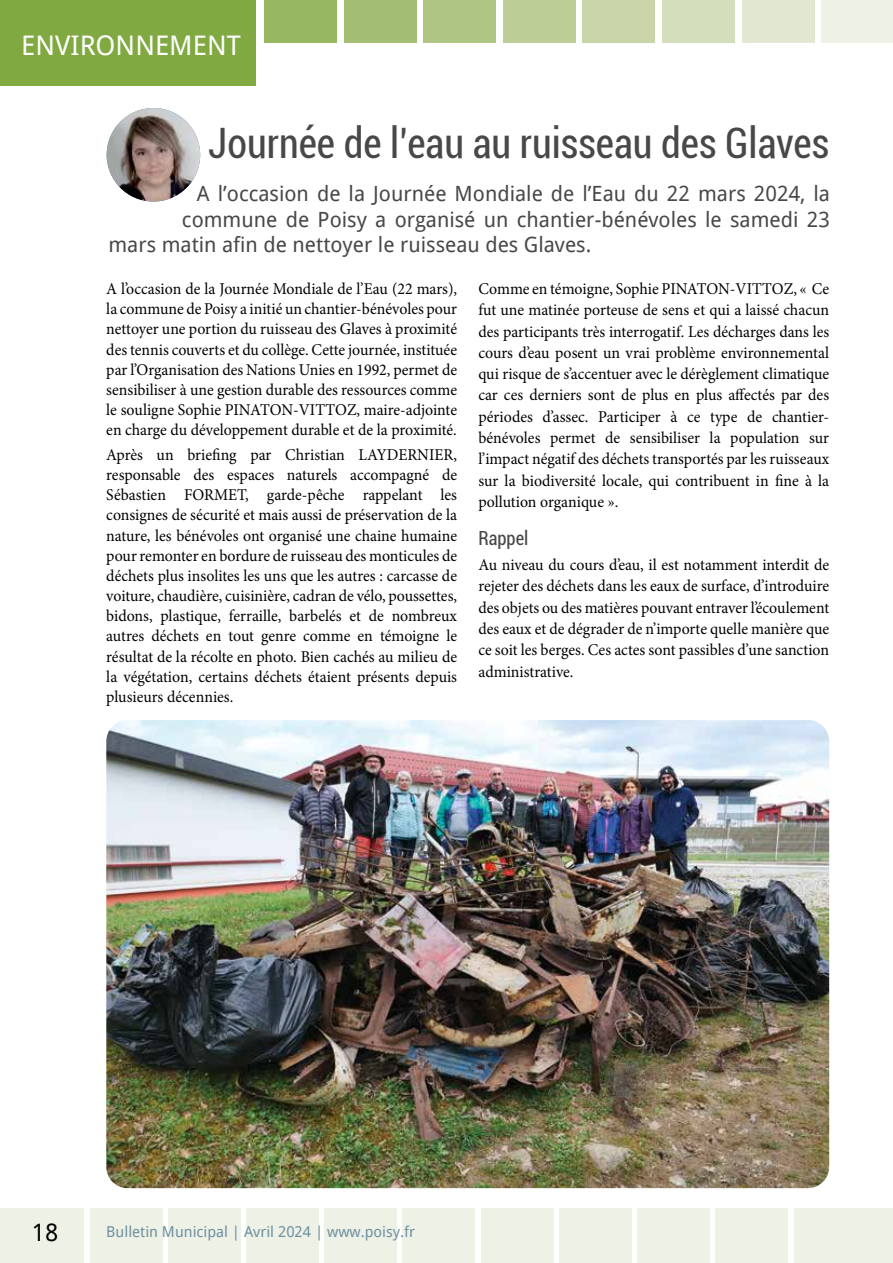
<style>
.page{position:relative;width:893px;height:1263px;background:#fff}
.page>*{position:absolute;margin:0;border:0;box-sizing:border-box;transform-origin:0 0}
.t1{font:condensed 42px "Roboto";color:#48484a;scale:.95 1}
.t2{font:27px "Droid Sans";color:#fff}
.t3{font:24px "Droid Sans";color:#000}
.t4{font:21px "Droid Sans";color:#48484a}
.t5{font:condensed 19.5px "Roboto";color:#48484a;scale:.95 1}
.t6{font:16.5px/20.2px "Minion Pro";color:#000;text-align:justify;scale:.96 1}
.t7{font:15px "Droid Sans";color:#6e90a1}
</style>
<div class="page">
<div style="left:822px;top:0;width:71px;height:42px;background:#eef1e5"></div>
<div style="left:742px;top:0;width:72px;height:42px;background:#e1e7d0"></div>
<div style="left:662px;top:0;width:73px;height:42px;background:#d5debc"></div>
<div style="left:583px;top:0;width:72px;height:42px;background:#c8d5a8"></div>
<div style="left:503px;top:0;width:72px;height:42px;background:#bccd96"></div>
<div style="left:424px;top:0;width:72px;height:42px;background:#afc584"></div>
<div style="left:344px;top:0;width:72px;height:42px;background:#a3bd72"></div>
<div style="left:264px;top:0;width:73px;height:42px;background:#97b760"></div>
<div style="left:0;top:0;width:256px;height:85px;background:#80aa41"></div>
<img style="left:106px;top:720px;width:723px;height:468px">
<img style="left:107px;top:108px;width:93px;height:94px;border-radius:47px">
<div style="left:559px;top:1208px;width:73px;height:55px;background:#eef1e5"></div>
<div style="left:246px;top:1208px;width:73px;height:55px;background:#eef1e5"></div>
<div style="left:716px;top:1208px;width:72px;height:55px;background:#eef1e5"></div>
<div style="left:403px;top:1208px;width:72px;height:55px;background:#eef1e5"></div>
<div style="left:90px;top:1208px;width:72px;height:55px;background:#eef1e5"></div>
<div style="left:794px;top:1208px;width:99px;height:55px;background:#eef1e5"></div>
<div style="left:481px;top:1208px;width:72px;height:55px;background:#eef1e5"></div>
<div style="left:168px;top:1208px;width:72px;height:55px;background:#eef1e5"></div>
<div style="left:638px;top:1208px;width:72px;height:55px;background:#eef1e5"></div>
<div style="left:325px;top:1208px;width:72px;height:55px;background:#eef1e5"></div>
<div style="left:0;top:1208px;width:84px;height:55px;background:#eef1e5"></div>
<h2 class="t2" style="left:21px;top:26px;width:221px">ENVIRONNEMENT</h2>
<h1 class="t1" style="left:208px;top:113px;width:655px">Journée de l’eau au ruisseau des Glaves</h1>
<p class="t4" style="left:197px;top:179px;width:635px">A l’occasion de la Journée Mondiale de l’Eau du 22 mars 2024, la</p>
<p class="t4" style="left:182px;top:205px;width:649px">commune de Poisy a organisé un chantier-bénévoles le samedi 23</p>
<p class="t4" style="left:108px;top:230px;width:484px">mars matin afin de nettoyer le ruisseau des Glaves.</p>
<p class="t6" style="left:106px;top:279px;width:367px">A l’occasion de la Journée Mondiale de l’Eau (22 mars), la commune de Poisy a initié un chantier-bénévoles pour nettoyer une portion du ruisseau des Glaves à proximité des tennis couverts et du collège. Cette journée, instituée par l’Organisation des Nations Unies en 1992, permet de sensibiliser à une gestion durable des ressources comme le souligne Sophie PINATON-VITTOZ, maire-adjointe en charge du développement durable et de la proximité.</p>
<p class="t6" style="left:106px;top:444px;width:367px">Après un briefing par Christian LAYDERNIER, responsable des espaces naturels accompagné de Sébastien FORMET, garde-pêche rappelant les consignes de sécurité et mais aussi de préservation de la nature, les bénévoles ont organisé une chaine humaine pour remonter en bordure de ruisseau des monticules de déchets plus insolites les uns que les autres : carcasse de voiture, chaudière, cuisinière, cadran de vélo, poussettes, bidons, plastique, ferraille, barbelés et de nombreux autres déchets en tout genre comme en témoigne le résultat de la récolte en photo. Bien cachés au milieu de la végétation, certains déchets étaient présents depuis plusieurs décennies.</p>
<p class="t6" style="left:478px;top:278px;width:367px;line-height:21.3px">Comme en témoigne, Sophie PINATON-VITTOZ, « Ce fut une matinée porteuse de sens et qui a laissé chacun des participants très interrogatif. Les décharges dans les cours d’eau posent un vrai problème environnemental qui risque de s’accentuer avec le dérèglement climatique car ces derniers sont de plus en plus affectés par des périodes d’assec. Participer à ce type de chantier&shy;bénévoles permet de sensibiliser la population sur l’impact négatif des déchets transportés par les ruisseaux sur la biodiversité locale, qui contribuent in fine à la pollution organique ».</p>
<p class="t5" style="left:478px;top:524px;width:54px">Rappel</p>
<p class="t6" style="left:478px;top:554px;width:367px;line-height:21.3px">Au niveau du cours d’eau, il est notamment interdit de rejeter des déchets dans les eaux de surface, d’introduire des objets ou des matières pouvant entraver l’écoulement des eaux et de dégrader de n’importe quelle manière que ce soit les berges. Ces actes sont passibles d’une sanction administrative.</p>
<h3 class="t3" style="left:32px;top:1216px;width:28px">18</h3>
<p class="t7" style="left:106px;top:1221px;width:310px">Bulletin Municipal | Avril 2024 | www.poisy.fr</p>
</div>
